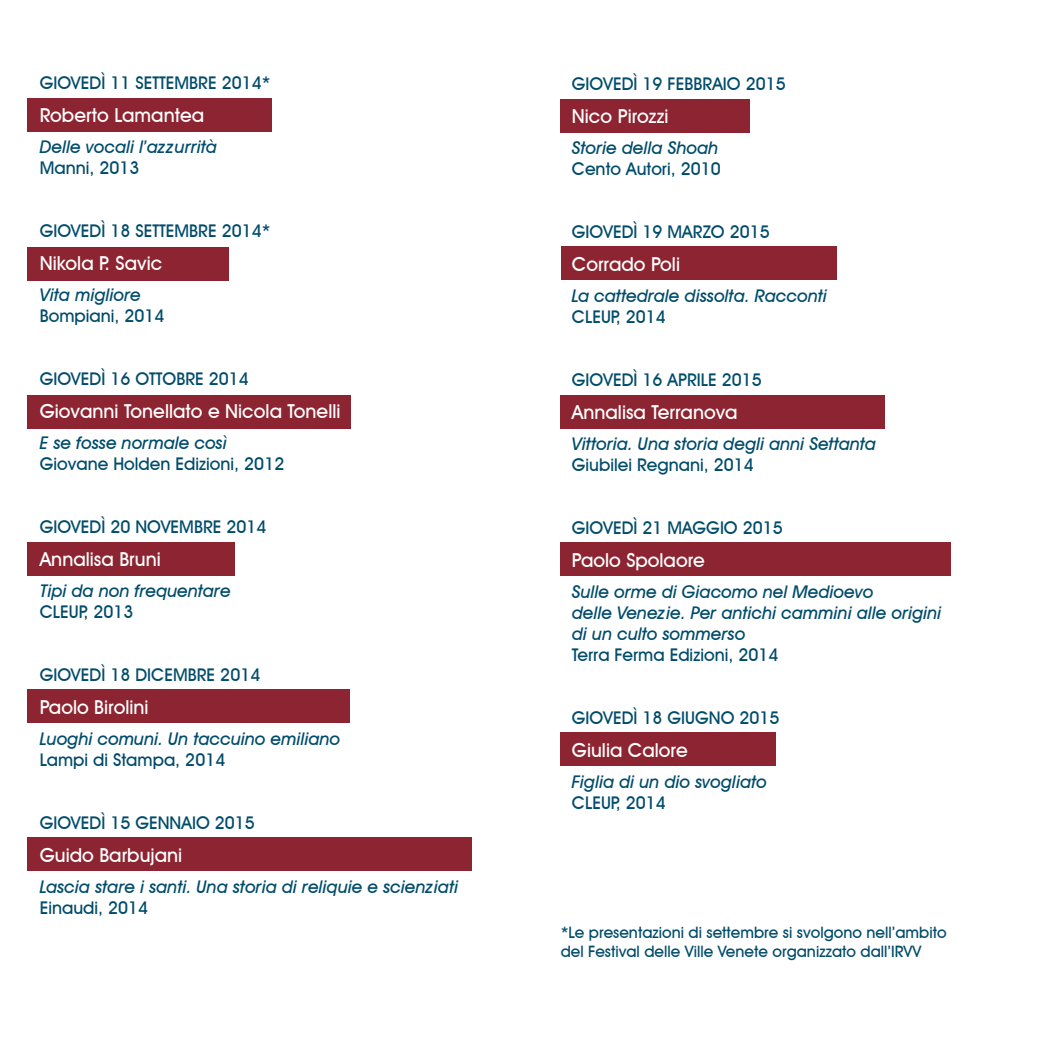
<style>
.page{position:relative;width:1042px;height:1042px;background:#fff}
.page>*{position:absolute;margin:0;border:0;box-sizing:border-box;transform-origin:0 0}
.t1{font:500 19.25px "Avant Garde IT Cby BT";color:#fff}
.t2{font:500 17.5px "Avant Garde IT Cby BT";color:#004c6b}
.t3{font:italic 500 17.5px "Avant Garde IT Cby BT";color:#004c6b}
.t4{font:500 15.75px "Avant Garde IT Cby BT";color:#004c6b}
</style>
<div class="page">
<div style="left:27px;top:98px;width:245px;height:34px;background:#8d2431"></div>
<div style="left:27px;top:247px;width:202px;height:33px;background:#8d2431"></div>
<div style="left:27px;top:542px;width:207px;height:33px;background:#8d2431"></div>
<div style="left:561px;top:395px;width:323px;height:34px;background:#8d2431"></div>
<div style="left:27px;top:396px;width:324px;height:33px;background:#8d2431"></div>
<div style="left:561px;top:542px;width:389px;height:33px;background:#8d2431"></div>
<div style="left:27px;top:690px;width:323px;height:33px;background:#8d2431"></div>
<div style="left:561px;top:732px;width:215px;height:33px;background:#8d2431"></div>
<div style="left:27px;top:837px;width:444px;height:34px;background:#8d2431"></div>
<div style="left:561px;top:100px;width:189px;height:33px;background:#8d2431"></div>
<div style="left:561px;top:247px;width:275px;height:33px;background:#8d2431"></div>
<p class="t2" style="left:40px;top:72px;width:232px">GIOVEDÌ 11 SETTEMBRE 2014*</p>
<p class="t1" style="left:40px;top:103px;width:166px">Roberto Lamantea</p>
<p class="t3" style="left:40px;top:136px;width:179px">Delle vocali l’azzurrità</p>
<p class="t2" style="left:40px;top:157px;width:101px">Manni, 2013</p>
<p class="t2" style="left:40px;top:220px;width:232px">GIOVEDÌ 18 SETTEMBRE 2014*</p>
<p class="t1" style="left:40px;top:251px;width:124px">Nikola P. Savic</p>
<p class="t3" style="left:40px;top:284px;width:103px">Vita migliore</p>
<p class="t2" style="left:40px;top:305px;width:126px">Bompiani, 2014</p>
<p class="t2" style="left:40px;top:368px;width:211px">GIOVEDÌ 16 OTTOBRE 2014</p>
<p class="t1" style="left:40px;top:399px;width:302px">Giovanni Tonellato e Nicola Tonelli</p>
<p class="t3" style="left:40px;top:432px;width:189px">E se fosse normale così</p>
<p class="t2" style="left:40px;top:453px;width:246px">Giovane Holden Edizioni, 2012</p>
<p class="t2" style="left:40px;top:516px;width:228px">GIOVEDÌ 20 NOVEMBRE 2014</p>
<p class="t1" style="left:40px;top:547px;width:123px">Annalisa Bruni</p>
<p class="t3" style="left:40px;top:580px;width:192px">Tipi da non frequentare</p>
<p class="t2" style="left:40px;top:601px;width:95px">CLEUP, 2013</p>
<p class="t2" style="left:40px;top:664px;width:222px">GIOVEDÌ 18 DICEMBRE 2014</p>
<p class="t1" style="left:40px;top:695px;width:110px">Paolo Birolini</p>
<p class="t3" style="left:40px;top:728px;width:302px">Luoghi comuni. Un taccuino emiliano</p>
<p class="t2" style="left:40px;top:749px;width:187px">Lampi di Stampa, 2014</p>
<p class="t2" style="left:40px;top:812px;width:217px">GIOVEDÌ 15 GENNAIO 2015</p>
<p class="t1" style="left:40px;top:843px;width:144px">Guido Barbujani</p>
<p class="t3" style="left:40px;top:876px;width:420px">Lascia stare i santi. Una storia di reliquie e scienziati</p>
<p class="t2" style="left:40px;top:897px;width:110px">Einaudi, 2014</p>
<p class="t2" style="left:572px;top:73px;width:215px">GIOVEDÌ 19 FEBBRAIO 2015</p>
<p class="t1" style="left:572px;top:105px;width:98px">Nico Pirozzi</p>
<p class="t3" style="left:572px;top:137px;width:148px">Storie della Shoah</p>
<p class="t2" style="left:572px;top:158px;width:150px">Cento Autori, 2010</p>
<p class="t2" style="left:572px;top:221px;width:199px">GIOVEDÌ 19 MARZO 2015</p>
<p class="t1" style="left:572px;top:253px;width:110px">Corrado Poli</p>
<p class="t3" style="left:572px;top:285px;width:256px">La cattedrale dissolta. Racconti</p>
<p class="t2" style="left:572px;top:306px;width:95px">CLEUP, 2014</p>
<p class="t2" style="left:572px;top:369px;width:192px">GIOVEDÌ 16 APRILE 2015</p>
<p class="t1" style="left:572px;top:401px;width:167px">Annalisa Terranova</p>
<p class="t3" style="left:572px;top:433px;width:306px">Vittoria. Una storia degli anni Settanta</p>
<p class="t2" style="left:572px;top:454px;width:183px">Giubilei Regnani, 2014</p>
<p class="t2" style="left:572px;top:517px;width:212px">GIOVEDÌ 21 MAGGIO 2015</p>
<p class="t1" style="left:572px;top:548px;width:135px">Paolo Spolaore</p>
<p class="t3" style="left:572px;top:581px;width:303px">Sulle orme di Giacomo nel Medioevo</p>
<p class="t3" style="left:572px;top:602px;width:371px">delle Venezie. Per antichi cammini alle origini</p>
<p class="t3" style="left:572px;top:623px;width:175px">di un culto sommerso</p>
<p class="t2" style="left:572px;top:644px;width:208px">Terra Ferma Edizioni, 2014</p>
<p class="t2" style="left:572px;top:707px;width:209px">GIOVEDÌ 18 GIUGNO 2015</p>
<p class="t1" style="left:572px;top:738px;width:117px">Giulia Calore</p>
<p class="t3" style="left:572px;top:771px;width:196px">Figlia di un dio svogliato</p>
<p class="t2" style="left:572px;top:792px;width:95px">CLEUP, 2014</p>
<p class="t4" style="left:561px;top:923px;width:387px">*Le presentazioni di settembre si svolgono nell’ambito</p>
<p class="t4" style="left:561px;top:942px;width:362px">del Festival delle Ville Venete organizzato dall’IRVV</p>
</div>
